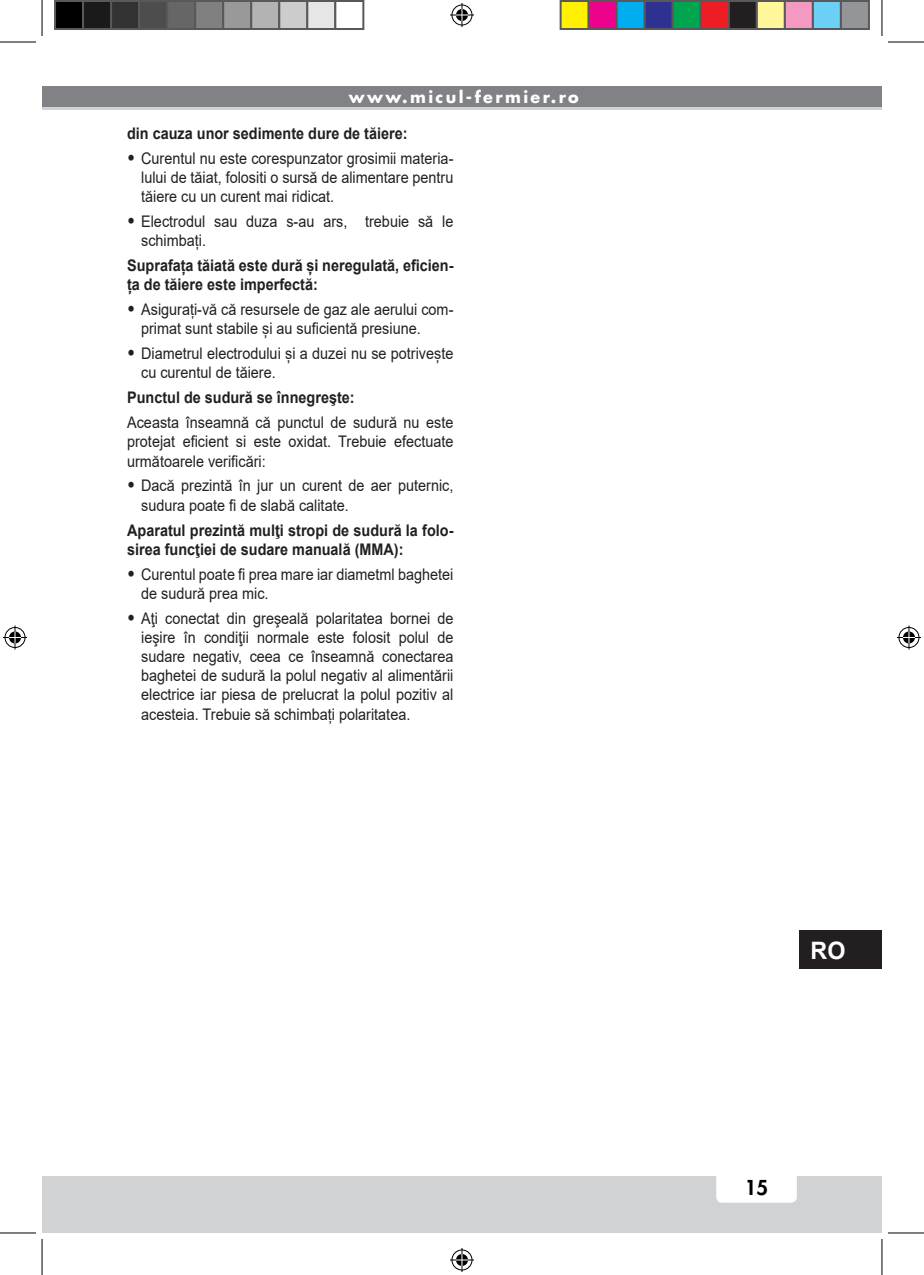
<style>
.page{position:relative;width:924px;height:1275px;background:#fff}
.page>*{position:absolute;margin:0;border:0;box-sizing:border-box;transform-origin:0 0}
.t1{font:700 24px "Arial";color:#fff}
.t2{font:800 20px "Futura";color:#000}
.Testo_normale{font:16px/19.2px "Arial";color:#231f20;scale:.9 1}
.Testo_normale-2{font:700 16px/19.2px "Arial";color:#231f20;scale:.9 1}
.t3{font:700 16px "Futura";letter-spacing:.15em;color:#fff}
.s1{font-weight:900;font-size:18px}
</style>
<div class="page">
<div style="left:42px;top:1176px;width:839px;height:57px;background:#d1d2d4"></div>
<div style="left:716px;top:1162px;width:80px;height:40px;background:#fff;border-radius:6px"></div>
<div style="left:42px;top:86px;width:839px;height:24px;background:#808285"></div>
<hr style="left:42px;top:107px;width:839px;height:3px;background:#d1d2d4">
<div style="left:799px;top:930px;width:82px;height:39px;background:#231f20"></div>
<hr style="left:0;top:42px;width:36px;height:1px;background:#000">
<hr style="left:887px;top:42px;width:36px;height:1px;background:#000">
<hr style="left:0;top:1232px;width:36px;height:1px;background:#000">
<hr style="left:887px;top:1232px;width:36px;height:1px;background:#000">
<hr style="left:42px;top:0;width:1px;height:36px;background:#000">
<hr style="left:42px;top:1239px;width:1px;height:36px;background:#000">
<hr style="left:881px;top:0;width:1px;height:36px;background:#000">
<hr style="left:881px;top:1239px;width:1px;height:36px;background:#000">
<svg style="left:450px;top:3px;width:24px;height:24px"></svg>
<svg style="left:450px;top:1248px;width:24px;height:24px"></svg>
<svg style="left:3px;top:625px;width:24px;height:24px"></svg>
<svg style="left:897px;top:625px;width:23px;height:24px"></svg>
<div style="left:55px;top:1px;width:28px;height:28px;background:#000"></div>
<div style="left:54px;top:0;width:30px;height:30px;border:2px solid #595959"></div>
<div style="left:83px;top:1px;width:28px;height:28px;background:#1a1a1a"></div>
<div style="left:82px;top:0;width:30px;height:30px;border:2px solid #595959"></div>
<div style="left:111px;top:1px;width:28px;height:28px;background:#333"></div>
<div style="left:110px;top:0;width:30px;height:30px;border:2px solid #595959"></div>
<div style="left:139px;top:1px;width:28px;height:28px;background:#4d4d4d"></div>
<div style="left:138px;top:0;width:30px;height:30px;border:2px solid #595959"></div>
<div style="left:167px;top:1px;width:28px;height:28px;background:#666"></div>
<div style="left:166px;top:0;width:30px;height:30px;border:2px solid #595959"></div>
<div style="left:195px;top:1px;width:28px;height:28px;background:#808080"></div>
<div style="left:194px;top:0;width:30px;height:30px;border:2px solid #595959"></div>
<div style="left:223px;top:1px;width:28px;height:28px;background:#999"></div>
<div style="left:222px;top:0;width:30px;height:30px;border:2px solid #595959"></div>
<div style="left:251px;top:1px;width:28px;height:28px;background:#b3b3b3"></div>
<div style="left:250px;top:0;width:30px;height:30px;border:2px solid #595959"></div>
<div style="left:279px;top:1px;width:28px;height:28px;background:#ccc"></div>
<div style="left:278px;top:0;width:30px;height:30px;border:2px solid #595959"></div>
<div style="left:307px;top:1px;width:28px;height:28px;background:#e6e6e6"></div>
<div style="left:306px;top:0;width:30px;height:30px;border:2px solid #595959"></div>
<div style="left:334px;top:0;width:30px;height:30px;border:2px solid #595959"></div>
<div style="left:560px;top:1px;width:28px;height:28px;background:#fff101"></div>
<div style="left:559px;top:0;width:30px;height:30px;border:2px solid #595959"></div>
<div style="left:588px;top:1px;width:28px;height:28px;background:#ed028c"></div>
<div style="left:587px;top:0;width:30px;height:30px;border:2px solid #595959"></div>
<div style="left:616px;top:1px;width:28px;height:28px;background:#00aeef"></div>
<div style="left:615px;top:0;width:30px;height:30px;border:2px solid #595959"></div>
<div style="left:644px;top:1px;width:28px;height:28px;background:#2e3092"></div>
<div style="left:643px;top:0;width:30px;height:30px;border:2px solid #595959"></div>
<div style="left:672px;top:1px;width:28px;height:28px;background:#00a54f"></div>
<div style="left:671px;top:0;width:30px;height:30px;border:2px solid #595959"></div>
<div style="left:700px;top:1px;width:28px;height:28px;background:#ee1d23"></div>
<div style="left:699px;top:0;width:30px;height:30px;border:2px solid #595959"></div>
<div style="left:728px;top:1px;width:28px;height:28px;background:#231f20"></div>
<div style="left:727px;top:0;width:30px;height:30px;border:2px solid #595959"></div>
<div style="left:756px;top:1px;width:28px;height:28px;background:#fff79a"></div>
<div style="left:755px;top:0;width:30px;height:30px;border:2px solid #595959"></div>
<div style="left:784px;top:1px;width:28px;height:28px;background:#f499c2"></div>
<div style="left:783px;top:0;width:30px;height:30px;border:2px solid #595959"></div>
<div style="left:812px;top:1px;width:28px;height:28px;background:#6bcff6"></div>
<div style="left:811px;top:0;width:30px;height:30px;border:2px solid #595959"></div>
<div style="left:840px;top:1px;width:28px;height:28px;background:#939598"></div>
<div style="left:839px;top:0;width:30px;height:30px;border:2px solid #595959"></div>
<p class="t3" style="left:348px;top:86px;width:231px">www.micul-fermier.ro</p>
<p class="Testo_normale-2" style="left:127px;top:124px;width:313px">din cauza unor sedimente dure de tăiere:</p>
<p class="Testo_normale" style="left:141px;top:148px;width:348px;text-align:justify;text-indent:-14px"><span class="s1">•</span> Curentul nu este corespunzator grosimii materia&shy;lului de tăiat, folositi o sursă de alimentare pentru tăiere cu un curent mai ridicat.</p>
<p class="Testo_normale" style="left:141px;top:212px;width:348px;text-indent:-14px"><span class="s1">•</span> Electrodul sau duza s-au ars, trebuie să le schimbați.</p>
<p class="Testo_normale-2" style="left:127px;top:256px;width:364px">Suprafața tăiată este dură și neregulată, eficien&shy;ța de tăiere este imperfectă:</p>
<p class="Testo_normale" style="left:141px;top:300px;width:348px;text-indent:-14px"><span class="s1">•</span> Asigurați-vă că resursele de gaz ale aerului com&shy;primat sunt stabile și au suficientă presiune.</p>
<p class="Testo_normale" style="left:141px;top:344px;width:348px;text-indent:-14px"><span class="s1">•</span> Diametrul electrodului și a duzei nu se potrivește cu curentul de tăiere.</p>
<p class="Testo_normale-2" style="left:127px;top:388px;width:254px">Punctul de sudură se înnegreşte:</p>
<p class="Testo_normale" style="left:127px;top:413px;width:364px;text-align:justify">Aceasta înseamnă că punctul de sudură nu este protejat eficient si este oxidat. Trebuie efectuate următoarele verificări:</p>
<p class="Testo_normale" style="left:141px;top:476px;width:348px;text-indent:-14px"><span class="s1">•</span> Dacă prezintă în jur un curent de aer puternic, sudura poate fi de slabă calitate.</p>
<p class="Testo_normale-2" style="left:127px;top:520px;width:364px">Aparatul prezintă mulţi stropi de sudură la folo&shy;sirea funcţiei de sudare manuală (MMA):</p>
<p class="Testo_normale" style="left:141px;top:564px;width:348px;text-indent:-14px"><span class="s1">•</span> Curentul poate fi prea mare iar diametml baghetei de sudură prea mic.</p>
<p class="Testo_normale" style="left:141px;top:608px;width:348px;text-align:justify;text-indent:-14px"><span class="s1">•</span> Aţi conectat din greşeală polaritatea bornei de ieşire în condiţii normale este folosit polul de sudare negativ, ceea ce înseamnă conectarea baghetei de sudură la polul negativ al alimentării electrice iar piesa de prelucrat la polul pozitiv al acesteia. Trebuie să schimbați polaritatea.</p>
<h1 class="t1" style="left:810px;top:933px;width:36px">RO</h1>
<p class="t2" style="left:744px;top:1174px;width:25px">15</p>
</div>
